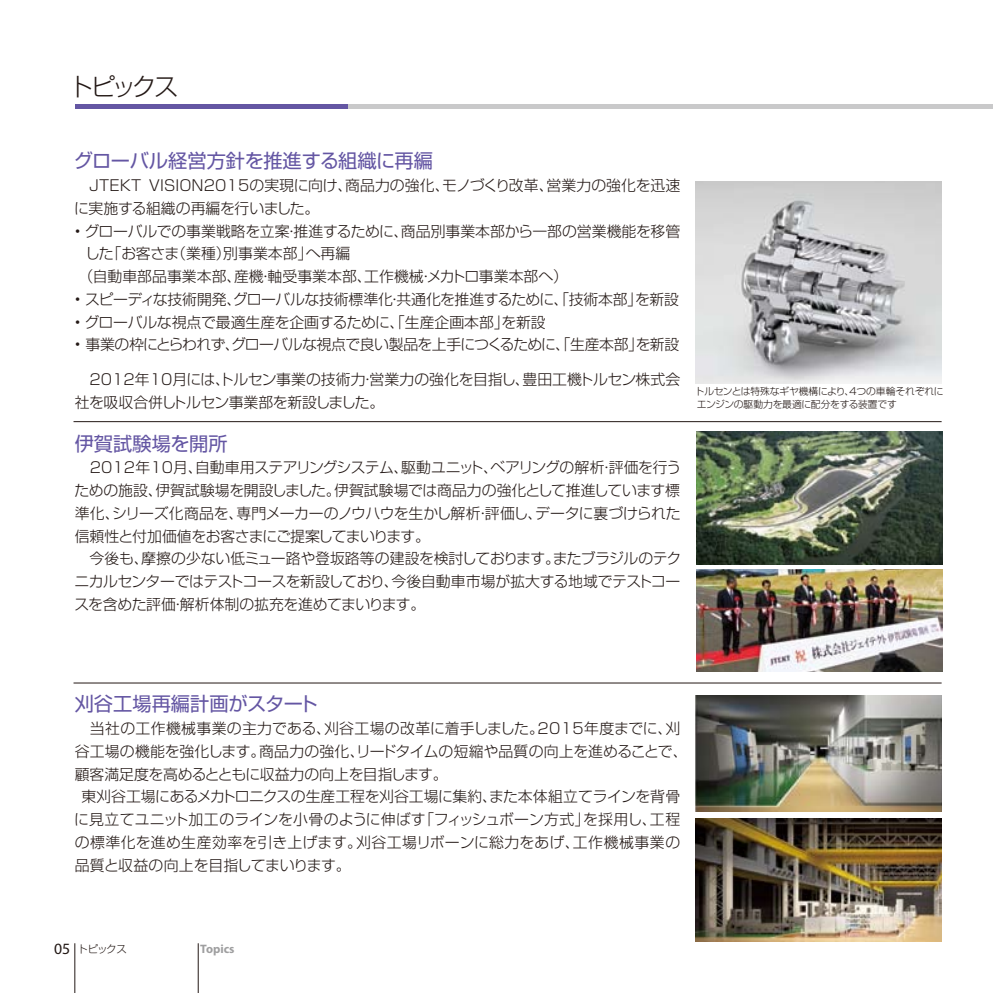
<style>
.page{position:relative;width:993px;height:993px;background:#fff}
.page>*{position:absolute;margin:0;border:0;box-sizing:border-box;transform-origin:0 0}
.t1{font:300 24.5px "Shin Go Pro";letter-spacing:-.13em;color:#231815}
.t2{font:19.25px "Shin Go Pro";color:#6456a3}
.t3{font:300 14.88px/22.8px "Shin Go Pro";letter-spacing:-.015em;color:#231815}
.t4{font:300 14.88px/22.8px "Shin Go Pro";letter-spacing:.005em;color:#231815}
.t5{font:300 14.88px "Shin Go Pro";letter-spacing:-.045em;color:#231815}
.t6{font:300 14.88px "Shin Go Pro";letter-spacing:.025em;color:#231815}
.t7{font:300 14.88px "Shin Go Pro";letter-spacing:.015em;color:#231815}
.t8{font:700 12.25px "Myriad Pro";color:#9f9fa0}
.t9{font:300 10.5px "Shin Go Pro";letter-spacing:-.08em;color:#231815}
.t10{font:300 9.8px/12.2px "Shin Go Pro";letter-spacing:-.03em;color:#231815}
.s1{font-family:"Myriad Pro";font-weight:400;font-size:15.75px}
</style>
<div class="page">
<hr style="left:75px;top:943px;width:1px;height:50px;background:#231815">
<hr style="left:198px;top:943px;width:1px;height:50px;background:#231815">
<hr style="left:253px;top:104px;width:740px;height:4px;background:#c9c9ca">
<hr style="left:75px;top:104px;width:273px;height:4px;background:#6456a3">
<img style="left:695px;top:182px;width:247px;height:201px">
<img style="left:696px;top:432px;width:247px;height:133px">
<img style="left:696px;top:570px;width:247px;height:101px">
<img style="left:695px;top:696px;width:247px;height:116px">
<hr style="left:74px;top:421px;width:868px;height:1px;background:#231815">
<hr style="left:74px;top:683px;width:868px;height:1px;background:#231815">
<img style="left:695px;top:819px;width:247px;height:123px">
<h1 class="t1" style="left:69px;top:66px;width:111px">トピックス</h1>
<p class="t2" style="left:74px;top:145px;width:361px">グローバル経営方針を推進する組織に再編</p>
<p class="t4" style="left:74px;top:172px;width:607px">　JTEKT VISION2015の実現に向け、商品力の強化、モノづくり改革、営業力の強化を迅速に実施する組織の再編を行いました。</p>
<p class="t3" style="left:75px;top:218px;width:607px">• グローバルでの事業戦略を立案・推進するために、商品別事業本部から一部の営業機能を移管</p>
<p class="t3" style="left:85px;top:240px;width:267px">した「お客さま（業種）別事業本部」へ再編</p>
<p class="t3" style="left:78px;top:263px;width:491px">（自動車部品事業本部、産機・軸受事業本部、工作機械・メカトロ事業本部へ）</p>
<p class="t3" style="left:75px;top:286px;width:606px">• スピーディな技術開発、グローバルな技術標準化・共通化を推進するために、「技術本部」を新設</p>
<p class="t3" style="left:75px;top:309px;width:473px">• グローバルな視点で最適生産を企画するために、「生産企画本部」を新設</p>
<p class="t5" style="left:75px;top:332px;width:606px">• 事業の枠にとらわれず、グローバルな視点で良い製品を上手につくるために、「生産本部」を新設</p>
<p class="t3" style="left:75px;top:366px;width:607px">　2012年10月には、トルセン事業の技術力・営業力の強化を目指し、豊田工機トルセン株式会社を吸収合併しトルセン事業部を新設しました。</p>
<p class="t2" style="left:75px;top:427px;width:154px">伊賀試験場を開所</p>
<p class="t3" style="left:74px;top:455px;width:608px">　2012年10月、自動車用ステアリングシステム、駆動ユニット、ベアリングの解析・評価を行うための施設、伊賀試験場を開設しました。伊賀試験場では商品力の強化として推進しています標準化、シリーズ化商品を、専門メーカーのノウハウを生かし解析・評価し、データに裏づけられた信頼性と付加価値をお客さまにご提案してまいります。<br>　今後も、摩擦の少ない低ミュー路や登坂路等の建設を検討しております。またブラジルのテクニカルセンターではテストコースを新設しており、今後自動車市場が拡大する地域でテストコースを含めた評価・解析体制の拡充を進めてまいります。</p>
<p class="t10" style="left:695px;top:384px;width:250px">トルセンとは特殊なギヤ機構により、４つの車輪それぞれにエンジンの駆動力を最適に配分をする装置です</p>
<p class="t2" style="left:75px;top:688px;width:245px">刈谷工場再編計画がスタート</p>
<p class="t6" style="left:75px;top:716px;width:607px">　当社の工作機械事業の主力である、刈谷工場の改革に着手しました。2015年度までに、刈</p>
<p class="t3" style="left:75px;top:738px;width:614px">谷工場の機能を強化します。商品力の強化、リードタイムの短縮や品質の向上を進めることで、</p>
<p class="t3" style="left:75px;top:761px;width:374px">顧客満足度を高めるとともに収益力の向上を目指します。</p>
<p class="t3" style="left:81px;top:783px;width:600px">東刈谷工場にあるメカトロニクスの生産工程を刈谷工場に集約、また本体組立てラインを背骨</p>
<p class="t3" style="left:74px;top:806px;width:608px">に見立てユニット加工のラインを小骨のように伸ばす「フィッシュボーン方式」を採用し、工程</p>
<p class="t7" style="left:75px;top:830px;width:607px">の標準化を進め生産効率を引き上げます。刈谷工場リボーンに総力をあげ、工作機械事業の</p>
<p class="t3" style="left:75px;top:852px;width:278px">品質と収益の向上を目指してまいります。</p>
<p class="t9" style="left:54px;top:941px;width:74px"><span class="s1">05</span> トピックス</p>
<p class="t8" style="left:200px;top:941px;width:36px">Topics</p>
</div>
